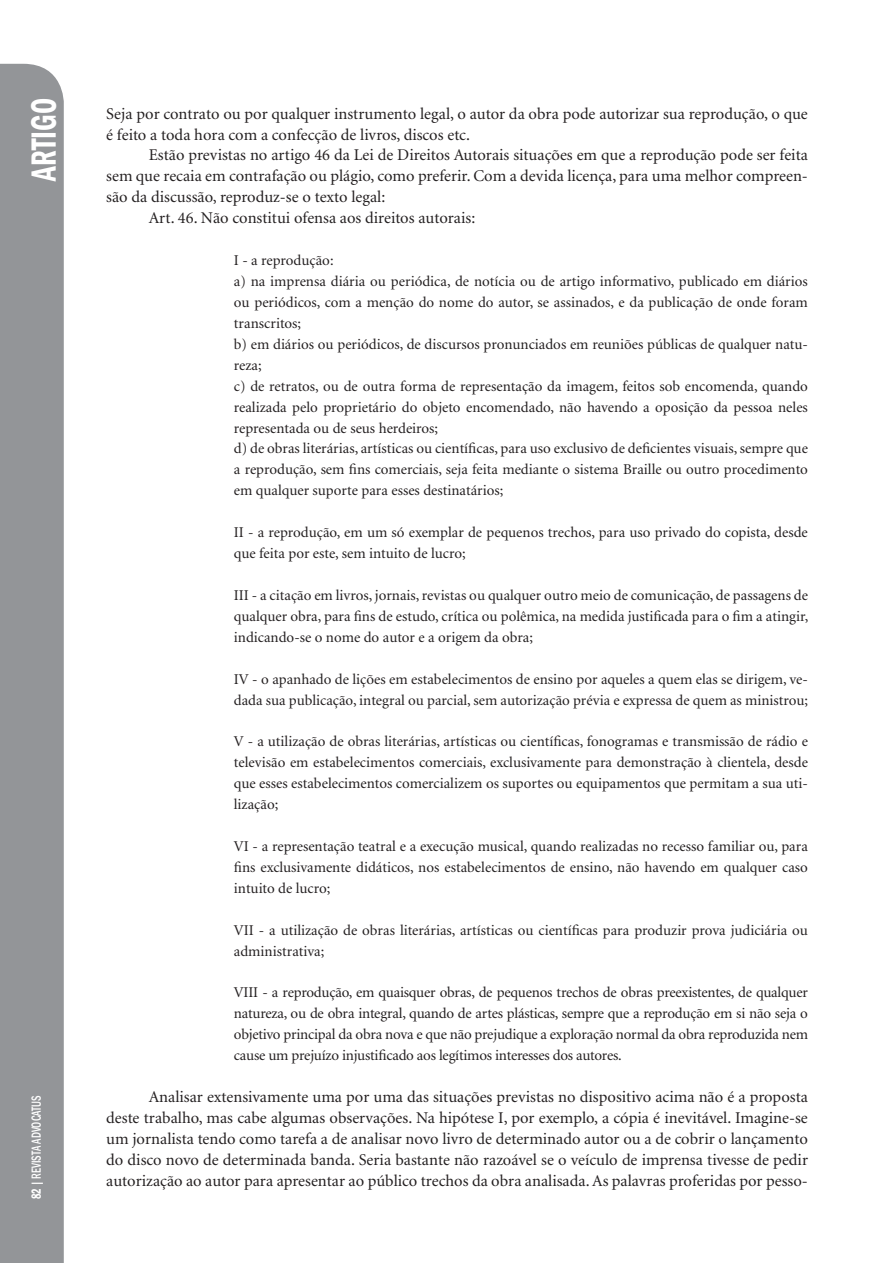
<style>
.page{position:relative;width:893px;height:1263px;background:#fff}
.page>*{position:absolute;margin:0;border:0;box-sizing:border-box;transform-origin:0 0}
.t1{font:600 condensed 36px "Franklin Gothic";color:#fff;scale:.8 1}
.t2{font:16.5px/20.9px "Minion";color:#231f20;text-align:justify}
.t3{font:15px/20.9px "Minion";color:#231f20;text-align:justify}
.t4{font:500 condensed 13.5px "Franklin Gothic";color:#fff;scale:.8 1}
.s1{font-weight:600}
</style>
<div class="page">
<div style="left:0;top:64px;width:64px;height:1199px;background:#939598"></div>
<h1 class="t1" style="left:20px;top:181px;width:105px;rotate:-90deg">ARTIGO</h1>
<p class="t2" style="left:106px;top:104px;width:703px">Seja por contrato ou por qualquer instrumento legal, o autor da obra pode autorizar sua reprodução, o que é feito a toda hora com a confecção de livros, discos etc.</p>
<p class="t2" style="left:106px;top:145px;width:703px;text-indent:43px">Estão previstas no artigo 46 da Lei de Direitos Autorais situações em que a reprodução pode ser feita sem que recaia em contrafação ou plágio, como preferir. Com a devida licença, para uma melhor compreen&shy;são da discussão, reproduz-se o texto legal:</p>
<p class="t2" style="left:149px;top:208px;width:328px">Art. 46. Não constitui ofensa aos direitos autorais:</p>
<p class="t3" style="left:234px;top:250px;width:101px">I - a reprodução:</p>
<p class="t3" style="left:234px;top:271px;width:576px">a) na imprensa diária ou periódica, de notícia ou de artigo informativo, publicado em diários ou periódicos, com a menção do nome do autor, se assinados, e da publicação de onde foram transcritos;</p>
<p class="t3" style="left:234px;top:334px;width:576px">b) em diários ou periódicos, de discursos pronunciados em reuniões públicas de qualquer natu&shy;reza;</p>
<p class="t3" style="left:234px;top:376px;width:576px">c) de retratos, ou de outra forma de representação da imagem, feitos sob encomenda, quando realizada pelo proprietário do objeto encomendado, não havendo a oposição da pessoa neles representada ou de seus herdeiros;</p>
<p class="t3" style="left:234px;top:439px;width:576px">d) de obras literárias, artísticas ou científicas, para uso exclusivo de deficientes visuais, sempre que a reprodução, sem fins comerciais, seja feita mediante o sistema Braille ou outro procedimento em qualquer suporte para esses destinatários;</p>
<p class="t3" style="left:234px;top:522px;width:575px">II - a reprodução, em um só exemplar de pequenos trechos, para uso privado do copista, desde que feita por este, sem intuito de lucro;</p>
<p class="t3" style="left:234px;top:585px;width:576px">III - a citação em livros, jornais, revistas ou qualquer outro meio de comunicação, de passagens de qualquer obra, para fins de estudo, crítica ou polêmica, na medida justificada para o fim a atingir, indicando-se o nome do autor e a origem da obra;</p>
<p class="t3" style="left:234px;top:669px;width:576px">IV - o apanhado de lições em estabelecimentos de ensino por aqueles a quem elas se dirigem, ve&shy;dada sua publicação, integral ou parcial, sem autorização prévia e expressa de quem as ministrou;</p>
<p class="t3" style="left:234px;top:732px;width:576px">V - a utilização de obras literárias, artísticas ou científicas, fonogramas e transmissão de rádio e televisão em estabelecimentos comerciais, exclusivamente para demonstração à clientela, desde que esses estabelecimentos comercializem os suportes ou equipamentos que permitam a sua uti&shy;lização;</p>
<p class="t3" style="left:234px;top:836px;width:576px">VI - a representação teatral e a execução musical, quando realizadas no recesso familiar ou, para fins exclusivamente didáticos, nos estabelecimentos de ensino, não havendo em qualquer caso intuito de lucro;</p>
<p class="t3" style="left:234px;top:920px;width:576px">VII - a utilização de obras literárias, artísticas ou científicas para produzir prova judiciária ou administrativa;</p>
<p class="t3" style="left:234px;top:983px;width:576px">VIII - a reprodução, em quaisquer obras, de pequenos trechos de obras preexistentes, de qualquer natureza, ou de obra integral, quando de artes plásticas, sempre que a reprodução em si não seja o objetivo principal da obra nova e que não prejudique a exploração normal da obra reproduzida nem cause um prejuízo injustificado aos legítimos interesses dos autores.</p>
<p class="t2" style="left:106px;top:1087px;width:703px;text-indent:43px">Analisar extensivamente uma por uma das situações previstas no dispositivo acima não é a proposta deste trabalho, mas cabe algumas observações. Na hipótese I, por exemplo, a cópia é inevitável. Imagine-se um jornalista tendo como tarefa a de analisar novo livro de determinado autor ou a de cobrir o lançamento do disco novo de determinada banda. Seria bastante não razoável se o veículo de imprensa tivesse de pedir autorização ao autor para apresentar ao público trechos da obra analisada. As palavras proferidas por pesso-</p>
<p class="t4" style="left:28px;top:1199px;width:131px;rotate:-90deg"><span class="s1">82</span> | REVISTA ADVOCATUS</p>
</div>
